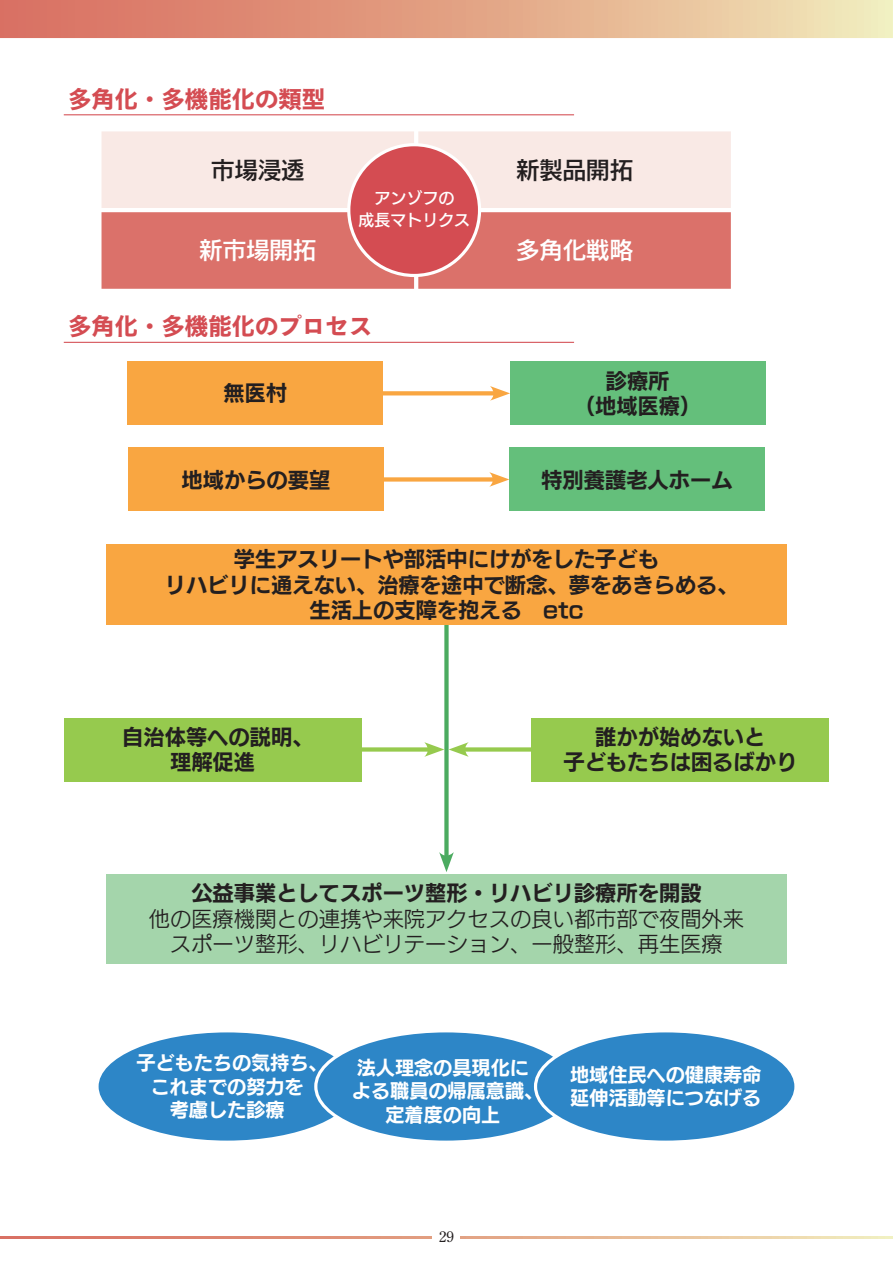
<style>
.page{position:relative;width:893px;height:1263px;background:#fff}
.page>*{position:absolute;margin:0;border:0;box-sizing:border-box;transform-origin:0 0}
.t1{font:23.4px "Hira Sans Old Std W7";color:#d44c52}
.t2{font:23.4px "New Rodin Pro DB";color:#fff}
.t3{font:23.4px "New Rodin Pro DB";color:#231f20}
.t4{font:21.3px/25.5px "New Rodin Pro B";color:#231f20;text-align:center}
.t5{font:21.3px/25.5px "New Rodin Pro M";color:#231f20;text-align:center}
.t6{font:19.2px/23.4px "New Rodin Pro B";color:#fff;text-align:center}
.t7{font:15.9px/21.3px "New Rodin Pro DB";color:#fff;text-align:center}
.t8{font:14.85px "Century Old Style Std";color:#231f20}
</style>
<div class="page">
<svg style="left:0;top:1236px;width:893px;height:2px;background:#e3a688"></svg>
<div style="left:433px;top:1226px;width:27px;height:23px;background:#fff"></div>
<svg style="left:0;top:0;width:893px;height:234px"></svg>
<div style="left:444px;top:602px;width:5px;height:258px;background:#4bab60"></div>
<svg style="left:439px;top:852px;width:15px;height:20px"></svg>
<hr style="left:64px;top:114px;width:510px;height:1px;background:#d44c52">
<hr style="left:64px;top:342px;width:510px;height:1px;background:#d44c52">
<svg style="left:102px;top:131px;width:629px;height:158px;background:#e7a39f"></svg>
<div style="left:97px;top:1031px;width:260px;height:111px;background:#2d86c7;border-radius:50%"></div>
<div style="left:316px;top:1031px;width:260px;height:111px;background:#2d86c7;border-radius:50%"></div>
<div style="left:535px;top:1031px;width:261px;height:111px;background:#2d86c7;border-radius:50%"></div>
<div style="left:534px;top:1029px;width:264px;height:115px;border:3px solid #fff;border-radius:50%"></div>
<div style="left:106px;top:544px;width:681px;height:81px;background:#f9a641"></div>
<div style="left:106px;top:874px;width:681px;height:89px;background:#a4d5ab"></div>
<div style="left:128px;top:361px;width:255px;height:64px;background:#f9a641"></div>
<div style="left:510px;top:361px;width:255px;height:64px;background:#64bf7b"></div>
<svg style="left:383px;top:391px;width:107px;height:4px"></svg>
<svg style="left:490px;top:386px;width:20px;height:15px"></svg>
<div style="left:509px;top:448px;width:255px;height:63px;background:#64bf7b"></div>
<div style="left:128px;top:448px;width:256px;height:63px;background:#f9a641"></div>
<div style="left:382px;top:477px;width:115px;height:5px;background:#f9a641"></div>
<svg style="left:489px;top:472px;width:20px;height:15px"></svg>
<div style="left:361px;top:747px;width:71px;height:5px;background:#96ca4e"></div>
<div style="left:64px;top:718px;width:297px;height:63px;background:#96ca4e"></div>
<div style="left:531px;top:718px;width:298px;height:63px;background:#96ca4e"></div>
<div style="left:461px;top:747px;width:70px;height:5px;background:#96ca4e"></div>
<svg style="left:424px;top:742px;width:45px;height:15px"></svg>
<p class="t1" style="left:68px;top:81px;width:259px">多角化・多機能化の類型</p>
<p class="t3" style="left:211px;top:150px;width:95px">市場浸透</p>
<p class="t2" style="left:199px;top:230px;width:118px">新市場開拓</p>
<p class="t7" style="left:359px;top:186px;width:113px">アンゾフの<br>成長マトリクス</p>
<p class="t1" style="left:68px;top:308px;width:306px">多角化・多機能化のプロセス</p>
<p class="t4" style="left:223px;top:379px;width:65px">無医村</p>
<p class="t3" style="left:516px;top:150px;width:118px">新製品開拓</p>
<p class="t2" style="left:516px;top:230px;width:118px">多角化戦略</p>
<p class="t4" style="left:574px;top:366px;width:129px">診療所<br>（地域医療）</p>
<p class="t4" style="left:182px;top:465px;width:150px">地域からの要望</p>
<p class="t4" style="left:541px;top:465px;width:193px">特別養護老人ホーム</p>
<p class="t4" style="left:165px;top:545px;width:576px">学生アスリートや部活中にけがをした子ども<br>リハビリに通えない、治療を途中で断念、夢をあきらめる、生活上の支障を抱える　etc</p>
<p class="t4" style="left:122px;top:722px;width:193px">自治体等への説明、理解促進</p>
<p class="t4" style="left:563px;top:722px;width:235px">誰かが始めないと<br>子どもたちは困るばかり</p>
<p class="t4" style="left:191px;top:878px;width:512px">公益事業としてスポーツ整形・リハビリ診療所を開設</p>
<p class="t5" style="left:149px;top:904px;width:597px">他の医療機関との連携や来院アクセスの良い都市部で夜間外来スポーツ整形、リハビリテーション、一般整形、再生医療</p>
<p class="t6" style="left:136px;top:1050px;width:193px">子どもたちの気持ち、これまでの努力を<br>考慮した診療</p>
<p class="t6" style="left:352px;top:1054px;width:193px">法人理念の具現化による職員の帰属意識、定着度の向上</p>
<p class="t6" style="left:570px;top:1061px;width:193px;text-align:left">地域住民への健康寿命延伸活動等につなげる</p>
<p class="t8" style="left:439px;top:1227px;width:16px">29</p>
</div>
